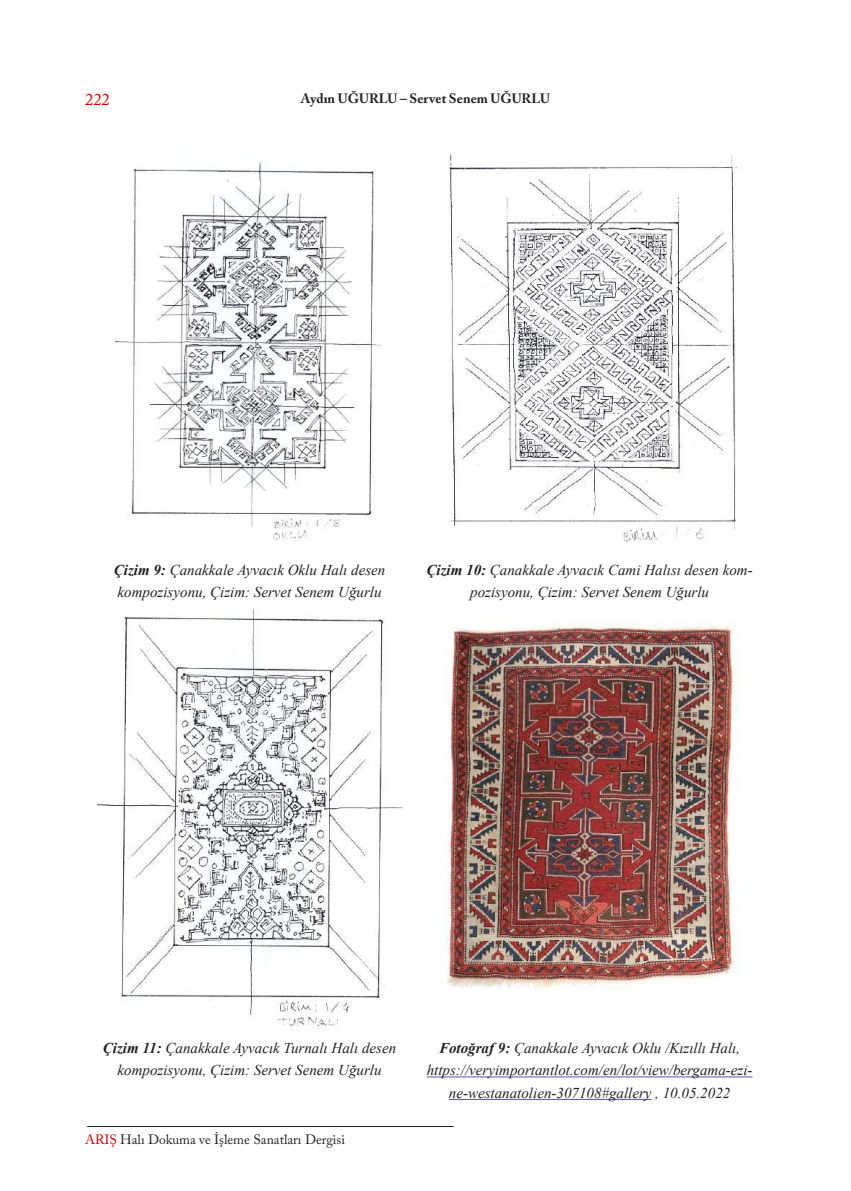
<style>
.page{position:relative;width:851px;height:1191px;background:#fff}
.page>*{position:absolute;margin:0;border:0;box-sizing:border-box;transform-origin:0 0}
.t1{font:16.5px "Adobe Caslon Pro";color:#c00}
.t2{font:italic 15px/22.5px "Times New Roman";color:#231f20;text-align:center}
.t3{font:13.5px "Adobe Caslon Pro";color:#231f20}
.t4{font:700 13.5px "Adobe Caslon Pro";color:#231f20}
.s1{font-weight:700}
.s2{color:#c00}
</style>
<div class="page">
<hr style="left:87px;top:1126px;width:366px;height:1px;background:#231f20">
<img style="left:116px;top:162px;width:265px;height:379px">
<img style="left:447px;top:155px;width:291px;height:387px">
<img style="left:97px;top:609px;width:305px;height:421px">
<img style="left:446px;top:625px;width:292px;height:365px">
<hr style="left:426px;top:1076px;width:326px;height:1px;background:#6850a1">
<hr style="left:449px;top:1099px;width:202px;height:1px;background:#6850a1">
<p class="t1" style="left:85px;top:90px;width:26px">222</p>
<p class="t4" style="left:301px;top:90px;width:250px">Aydın UĞURLU – Servet Senem UĞURLU</p>
<p class="t2" style="left:114px;top:558px;width:273px;text-align:left"><span class="s1">Çizim 9:</span> Çanakkale Ayvacık Oklu Halı desen kompozisyonu, Çizim: Servet Senem Uğurlu</p>
<p class="t2" style="left:426px;top:558px;width:327px"><span class="s1">Çizim 10:</span> Çanakkale Ayvacık Cami Halısı desen kom&shy;pozisyonu, Çizim: Servet Senem Uğurlu</p>
<p class="t2" style="left:103px;top:1036px;width:295px"><span class="s1">Çizim 11:</span> Çanakkale Ayvacık Turnalı Halı desen kompozisyonu, Çizim: Servet Senem Uğurlu</p>
<p class="t2" style="left:426px;top:1036px;width:327px"><span class="s1">Fotoğraf 9:</span> Çanakkale Ayvacık Oklu /Kızıllı Halı, https://veryimportantlot.com/en/lot/view/bergama-ezi&shy;ne-westanatolien-307108#gallery , 10.05.2022</p>
<p class="t3" style="left:85px;top:1131px;width:261px"><span class="s2">ARIŞ</span> Halı Dokuma ve İşleme Sanatları Dergisi</p>
</div>
